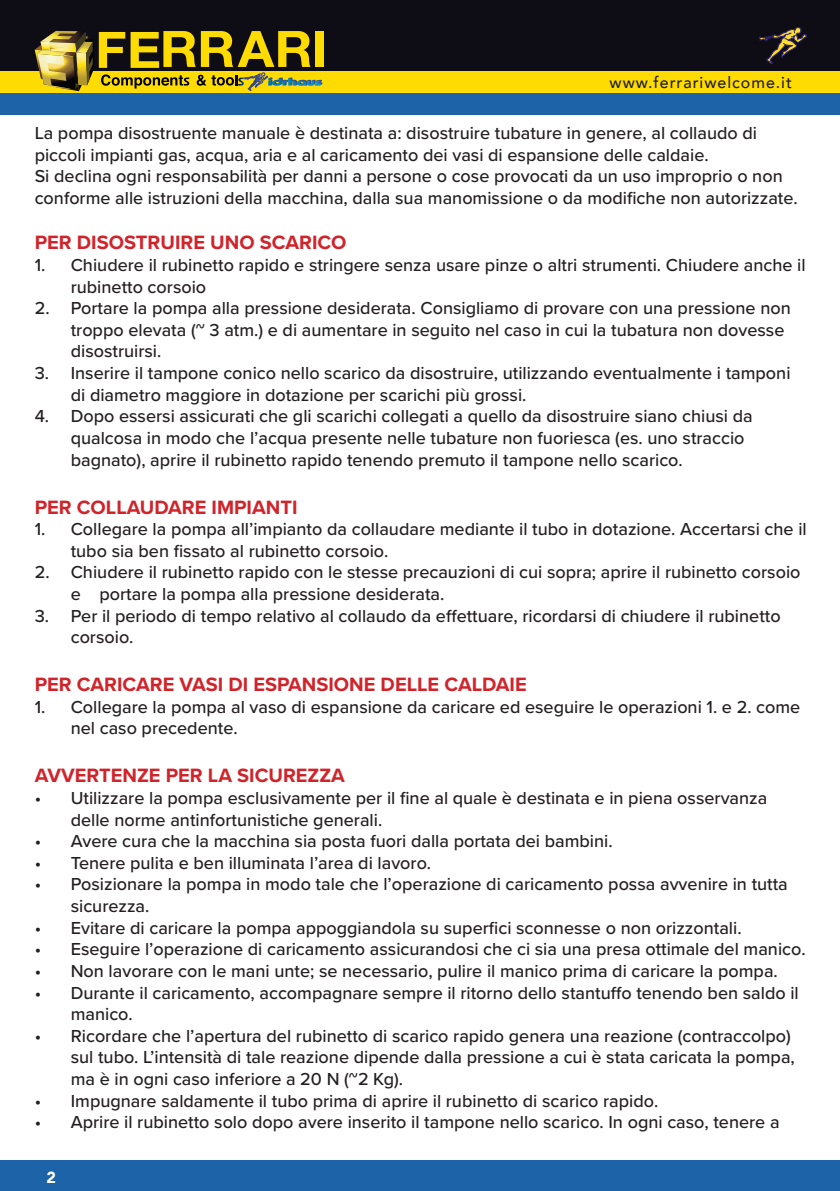
<style>
.page{position:relative;width:840px;height:1191px;background:#fff}
.page>*{position:absolute;margin:0;border:0;box-sizing:border-box;transform-origin:0 0}
.t1{font:700 20px "Proxima Nova";color:#d1232a}
.t2{font:500 18px/21.6px "Proxima Nova";color:#231f20}
.t3{font:500 16px "Avenir";letter-spacing:.06em;color:#231f20}
.t4{font:900 16px "Avenir";color:#fff}
</style>
<div class="page">
<div style="left:0;top:71px;width:839px;height:22px;background:#ffdc01"></div>
<hr style="left:839px;top:1159px;width:1px;height:32px;background:#1c63a7">
<div style="left:0;top:1159px;width:839px;height:32px;background:#1c63a7"></div>
<svg style="left:839px;top:71px;width:1px;height:44px"></svg>
<div style="left:0;top:93px;width:839px;height:22px;background:#1c63a7"></div>
<hr style="left:839px;top:0;width:1px;height:71px;background:#0e0c14">
<div style="left:0;top:0;width:839px;height:71px;background:#0e0c14"></div>
<div style="left:315px;top:31px;width:9px;height:36px;background:#ffdc01"></div>
<svg style="left:35px;top:31px;width:287px;height:60px"></svg>
<svg style="left:759px;top:27px;width:47px;height:37px"></svg>
<p class="t3" style="left:609px;top:69px;width:184px">www.ferrariwelcome.it</p>
<p class="t2" style="left:35px;top:121px;width:723px">La pompa disostruente manuale è destinata a: disostruire tubature in genere, al collaudo di piccoli impianti gas, acqua, aria e al caricamento dei vasi di espansione delle caldaie.</p>
<p class="t2" style="left:35px;top:165px;width:764px">Si declina ogni responsabilità per danni a persone o cose provocati da un uso improprio o non conforme alle istruzioni della macchina, dalla sua manomissione o da modifiche non autorizzate.</p>
<p class="t1" style="left:35px;top:228px;width:313px">PER DISOSTRUIRE UNO SCARICO</p>
<p class="t2" style="left:71px;top:253px;width:736px;text-indent:-36px">1. Chiudere il rubinetto rapido e stringere senza usare pinze o altri strumenti. Chiudere anche il rubinetto corsoio</p>
<p class="t2" style="left:71px;top:297px;width:721px;text-indent:-36px">2. Portare la pompa alla pressione desiderata. Consigliamo di provare con una pressione non troppo elevata (~ 3 atm.) e di aumentare in seguito nel caso in cui la tubatura non dovesse disostruirsi.</p>
<p class="t2" style="left:71px;top:361px;width:721px;text-indent:-36px">3. Inserire il tampone conico nello scarico da disostruire, utilizzando eventualmente i tamponi di diametro maggiore in dotazione per scarichi più grossi.</p>
<p class="t2" style="left:71px;top:405px;width:683px;text-indent:-36px">4. Dopo essersi assicurati che gli scarichi collegati a quello da disostruire siano chiusi da qualcosa in modo che l’acqua presente nelle tubature non fuoriesca (es. uno straccio bagnato), aprire il rubinetto rapido tenendo premuto il tampone nello scarico.</p>
<p class="t1" style="left:35px;top:492px;width:264px">PER COLLAUDARE IMPIANTI</p>
<p class="t2" style="left:71px;top:517px;width:737px;text-indent:-36px">1. Collegare la pompa all’impianto da collaudare mediante il tubo in dotazione. Accertarsi che il tubo sia ben fissato al rubinetto corsoio.</p>
<p class="t2" style="left:71px;top:561px;width:730px;text-indent:-36px">2. Chiudere il rubinetto rapido con le stesse precauzioni di cui sopra; aprire il rubinetto corsoio e portare la pompa alla pressione desiderata.</p>
<p class="t2" style="left:71px;top:604px;width:711px;text-indent:-36px">3. Per il periodo di tempo relativo al collaudo da effettuare, ricordarsi di chiudere il rubinetto corsoio.</p>
<p class="t1" style="left:35px;top:669px;width:493px">PER CARICARE VASI DI ESPANSIONE DELLE CALDAIE</p>
<p class="t2" style="left:71px;top:695px;width:730px;text-indent:-36px">1. Collegare la pompa al vaso di espansione da caricare ed eseguire le operazioni 1. e 2. come nel caso precedente.</p>
<p class="t1" style="left:35px;top:761px;width:311px">AVVERTENZE PER LA SICUREZZA</p>
<p class="t2" style="left:71px;top:786px;width:697px;text-indent:-36px">• Utilizzare la pompa esclusivamente per il fine al quale è destinata e in piena osservanza delle norme antinfortunistiche generali.</p>
<p class="t2" style="left:35px;top:829px;width:579px">• Avere cura che la macchina sia posta fuori dalla portata dei bambini.</p>
<p class="t2" style="left:35px;top:851px;width:398px">• Tenere pulita e ben illuminata l’area di lavoro.</p>
<p class="t2" style="left:71px;top:873px;width:718px;text-indent:-36px">• Posizionare la pompa in modo tale che l’operazione di caricamento possa avvenire in tutta sicurezza.</p>
<p class="t2" style="left:35px;top:916px;width:708px">• Evitare di caricare la pompa appoggiandola su superfici sconnesse o non orizzontali.</p>
<p class="t2" style="left:35px;top:937px;width:772px">• Eseguire l’operazione di caricamento assicurandosi che ci sia una presa ottimale del manico.</p>
<p class="t2" style="left:35px;top:959px;width:744px">• Non lavorare con le mani unte; se necessario, pulire il manico prima di caricare la pompa.</p>
<p class="t2" style="left:71px;top:981px;width:729px;text-indent:-36px">• Durante il caricamento, accompagnare sempre il ritorno dello stantuffo tenendo ben saldo il manico.</p>
<p class="t2" style="left:71px;top:1024px;width:725px;text-indent:-36px">• Ricordare che l’apertura del rubinetto di scarico rapido genera una reazione (contraccolpo) sul tubo. L’intensità di tale reazione dipende dalla pressione a cui è stata caricata la pompa, ma è in ogni caso inferiore a 20 N (~2 Kg).</p>
<p class="t2" style="left:35px;top:1089px;width:625px">• Impugnare saldamente il tubo prima di aprire il rubinetto di scarico rapido.</p>
<p class="t2" style="left:35px;top:1110px;width:746px">• Aprire il rubinetto solo dopo avere inserito il tampone nello scarico. In ogni caso, tenere a</p>
<p class="t4" style="left:46px;top:1163px;width:11px">2</p>
</div>
